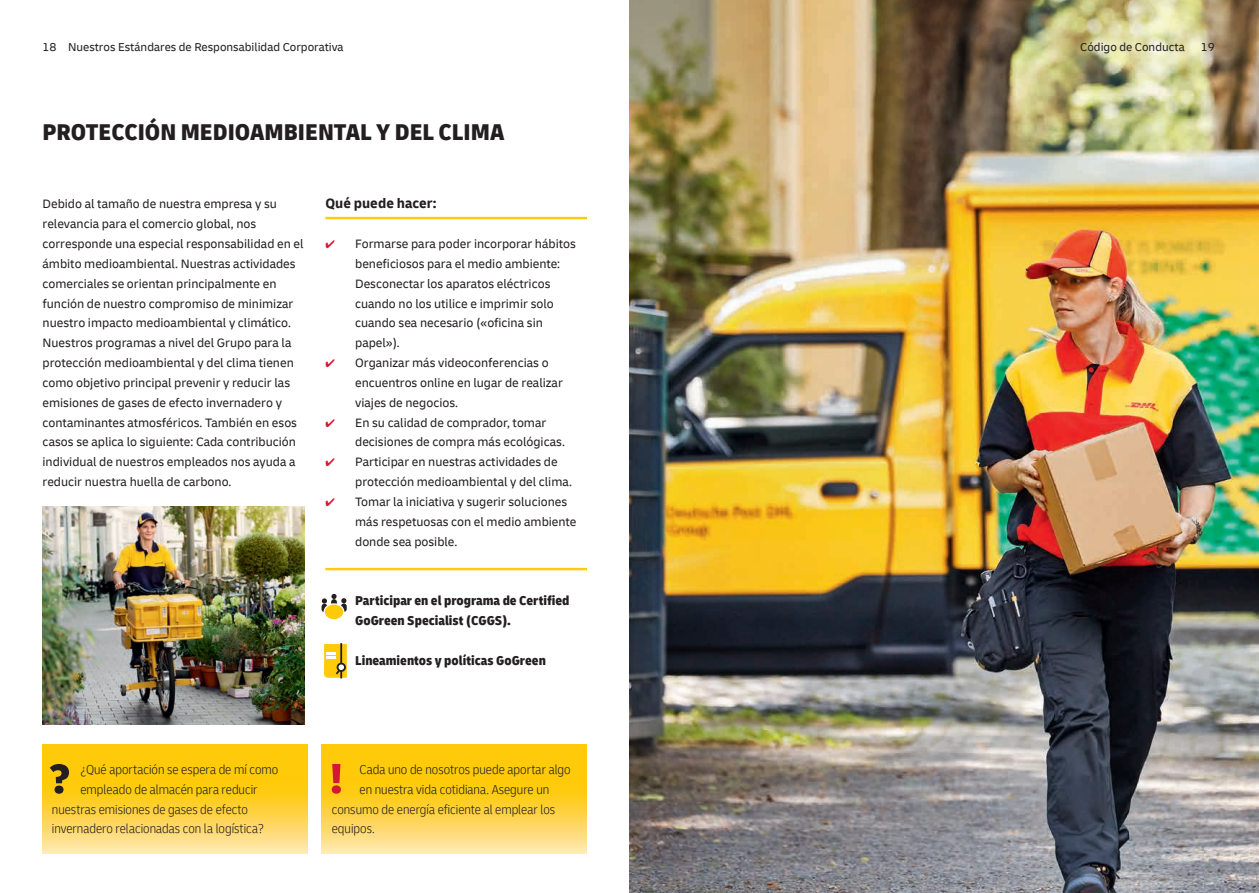
<style>
.page{position:relative;width:1259px;height:893px;background:#fff}
.page>*{position:absolute;margin:0;border:0;box-sizing:border-box;transform-origin:0 0}
.t1{font:900 condensed 24px "Delivery";color:#231f20}
.t2{font:700 14.25px "Delivery";color:#231f20}
.t3{font:300 condensed 13.5px "Delivery";color:#231f20}
.t4{font:900 condensed 13.5px/19.8px "Delivery";color:#231f20}
.t5{font:12.75px/19.8px "Delivery";color:#231f20}
.t6{font:12px "Delivery";color:#231f20}
.s1{color:#d71634}
</style>
<div class="page">
<img style="left:629px;top:0;width:630px;height:893px">
<img style="left:43px;top:506px;width:261px;height:218px">
<hr style="left:325px;top:217px;width:262px;height:2px;background:#feca0a">
<hr style="left:325px;top:568px;width:262px;height:2px;background:#feca0a">
<svg style="left:43px;top:744px;width:265px;height:109px;background:#fed13a"></svg>
<svg style="left:321px;top:744px;width:266px;height:109px;background:#fed13a"></svg>
<svg style="left:50px;top:764px;width:19px;height:30px"></svg>
<svg style="left:332px;top:764px;width:9px;height:30px"></svg>
<hr style="left:340px;top:643px;width:2px;height:35px;background:#231f20">
<svg style="left:324px;top:644px;width:23px;height:34px"></svg>
<div style="left:321px;top:604px;width:6px;height:8px;background:#231f20;border-radius:3px"></div>
<svg style="left:322px;top:594px;width:24px;height:10px"></svg>
<svg style="left:341px;top:603px;width:6px;height:9px"></svg>
<div style="left:324px;top:604px;width:20px;height:16px;background:#feca0a;border-radius:50%"></div>
<div style="left:323px;top:603px;width:21px;height:17px;border:1px solid #fff;border-radius:50%"></div>
<p class="t6" style="left:43px;top:40px;width:303px">18 Nuestros Estándares de Responsabilidad Corporativa</p>
<p class="t6" style="left:1080px;top:40px;width:106px">Código de Conducta</p>
<p class="t6" style="left:1200px;top:40px;width:16px">19</p>
<h1 class="t1" style="left:43px;top:117px;width:463px">PROTECCIÓN MEDIOAMBIENTAL Y DEL CLIMA</h1>
<p class="t5" style="left:43px;top:194px;width:262px">Debido al tamaño de nuestra empresa y su relevancia para el comercio global, nos corresponde una especial responsabilidad en el ámbito medioambiental. Nuestras actividades comerciales se orientan principalmente en función de nuestro compromiso de minimizar nuestro impacto medioambiental y climático.<br>Nuestros programas a nivel del Grupo para la protección medioambiental y del clima tienen como objetivo principal prevenir y reducir las emisiones de gases de efecto invernadero y contaminantes atmosféricos. También en esos casos se aplica lo siguiente: Cada contribución individual de nuestros empleados nos ayuda a reducir nuestra huella de carbono.</p>
<p class="t2" style="left:325px;top:195px;width:113px">Qué puede hacer:</p>
<p class="t5" style="left:355px;top:234px;width:222px;text-indent:-30px"><span class="s1">✔</span> Formarse para poder incorporar hábitos beneficiosos para el medio ambiente:<br>Desconectar los aparatos eléctricos cuando no los utilice e imprimir solo cuando sea necesario («oficina sin papel»).</p>
<p class="t5" style="left:355px;top:353px;width:209px;text-indent:-30px"><span class="s1">✔</span> Organizar más videoconferencias o encuentros online en lugar de realizar viajes de negocios.</p>
<p class="t5" style="left:355px;top:412px;width:211px;text-indent:-30px"><span class="s1">✔</span> En su calidad de comprador, tomar decisiones de compra más ecológicas.</p>
<p class="t5" style="left:355px;top:452px;width:218px;text-indent:-30px"><span class="s1">✔</span> Participar en nuestras actividades de protección medioambiental y del clima.</p>
<p class="t5" style="left:355px;top:492px;width:223px;text-indent:-30px"><span class="s1">✔</span> Tomar la iniciativa y sugerir soluciones más respetuosas con el medio ambiente donde sea posible.</p>
<p class="t3" style="left:80px;top:761px;width:199px">¿Qué aportación se espera de mí como</p>
<p class="t3" style="left:80px;top:781px;width:179px">empleado de almacén para reducir</p>
<p class="t3" style="left:52px;top:801px;width:198px">nuestras emisiones de gases de efecto</p>
<p class="t3" style="left:52px;top:821px;width:213px">invernadero relacionadas con la logística?</p>
<p class="t4" style="left:355px;top:591px;width:216px">Participar en el programa de Certified<br>GoGreen Specialist (CGGS).</p>
<p class="t4" style="left:355px;top:650px;width:192px">Lineamientos y políticas GoGreen</p>
<p class="t3" style="left:359px;top:761px;width:213px">Cada uno de nosotros puede aportar algo</p>
<p class="t3" style="left:359px;top:781px;width:191px">en nuestra vida cotidiana. Asegure un</p>
<p class="t3" style="left:332px;top:801px;width:225px">consumo de energía eficiente al emplear los</p>
<p class="t3" style="left:332px;top:821px;width:44px">equipos.</p>
</div>
